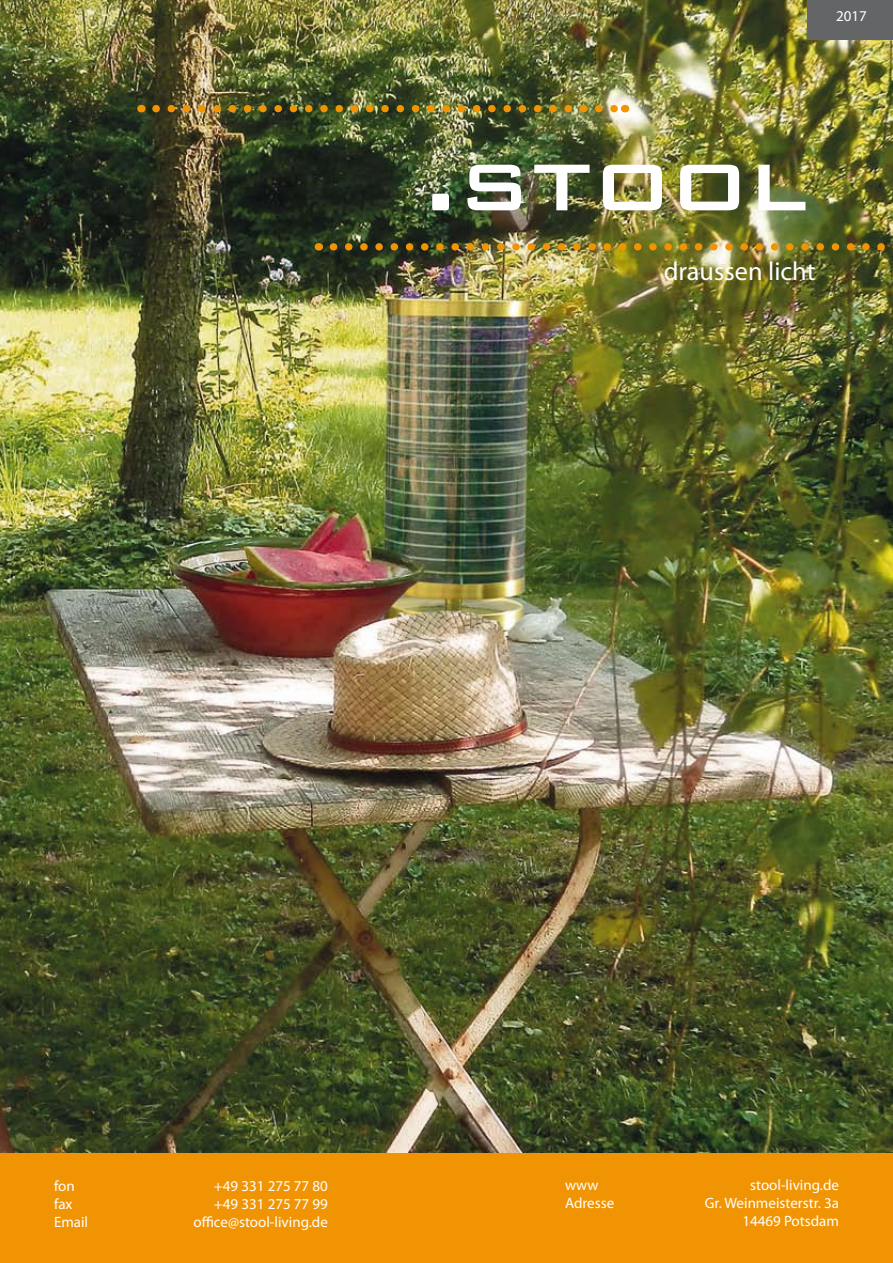
<style>
.page{position:relative;width:893px;height:1263px;background:#fff}
.page>*{position:absolute;margin:0;border:0;box-sizing:border-box;transform-origin:0 0}
.t1{font:500 108px "Bank Gothic BT";color:#fff}
.t2{font:26.25px "Myriad Pro";color:#fff}
.t3{font:15px/18px "Myriad Pro";color:#fff;text-align:right}
</style>
<div class="page">
<div style="left:0;top:1150px;width:893px;height:113px;background:#f19403"></div>
<img style="left:0;top:0;width:893px;height:1152px">
<div style="left:807px;top:0;width:86px;height:39px;background:#646567"></div>
<img style="left:333px;top:243px;width:560px;height:8px">
<img style="left:156px;top:105px;width:461px;height:7px">
<p class="t3" style="left:836px;top:7px;width:32px">2017</p>
<h1 class="t1" style="left:423px;top:123px;width:387px">.stool</h1>
<h2 class="t2" style="left:664px;top:255px;width:153px">draussen licht</h2>
<p class="t3" style="left:54px;top:1177px;width:22px">fon</p>
<p class="t3" style="left:214px;top:1177px;width:115px">+49 331 275 77 80</p>
<p class="t3" style="left:54px;top:1195px;width:20px">fax</p>
<p class="t3" style="left:214px;top:1195px;width:116px">+49 331 275 77 99</p>
<p class="t3" style="left:54px;top:1213px;width:36px">Email</p>
<p class="t3" style="left:193px;top:1213px;width:136px">office@stool-living.de</p>
<p class="t3" style="left:565px;top:1175px;width:35px">www</p>
<p class="t3" style="left:750px;top:1175px;width:90px">stool-living.de</p>
<p class="t3" style="left:565px;top:1193px;width:51px">Adresse</p>
<p class="t3" style="left:705px;top:1193px;width:136px">Gr. Weinmeisterstr. 3a<br>14469 Potsdam</p>
</div>
